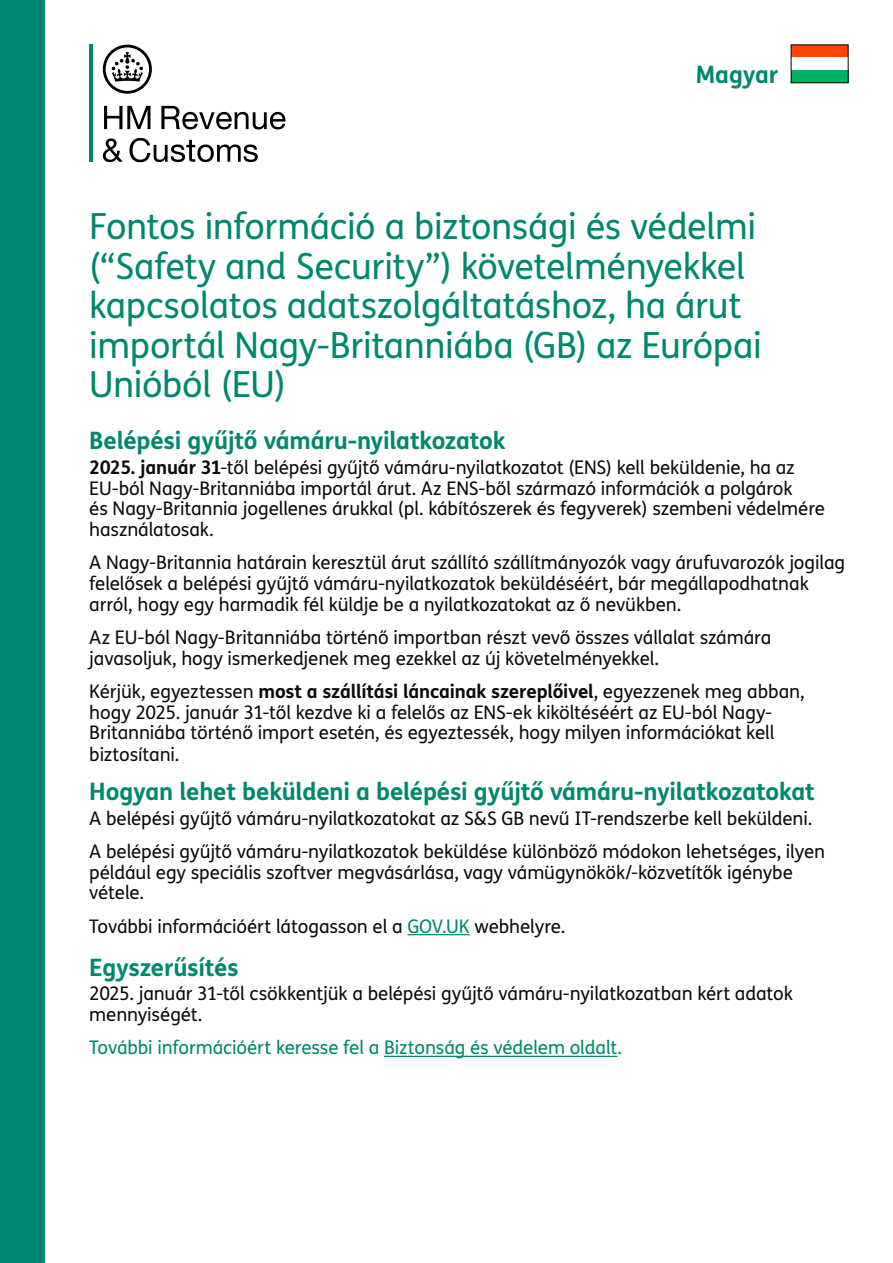
<style>
.page{position:relative;width:893px;height:1263px;background:#fff}
.page>*{position:absolute;margin:0;border:0;box-sizing:border-box;transform-origin:0 0}
.Heading_VI{font:36px/39.6px "FS Me Pro";letter-spacing:-.01em;color:#00876f}
.Subhead_VI{font:700 24px "FS Me Pro";letter-spacing:-.01em;color:#00876f}
._3_-_Language{font:700 24px "FS Me Pro";letter-spacing:-.01em;color:#00876f}
.Bodycopy_VI{font:18.75px/20.7px "FS Me Pro";letter-spacing:-.005em;color:#0a0c0c}
.Bodycopy_VI-2{font:18.75px "FS Me Pro";letter-spacing:-.01em;color:#00876f}
.s1{font-weight:700}
.s2{color:#00876f}
</style>
<div class="page">
<div style="left:0;top:0;width:45px;height:1263px;background:#00876f"></div>
<svg style="left:103px;top:45px;width:49px;height:49px"></svg>
<svg style="left:104px;top:106px;width:46px;height:23px"></svg>
<svg style="left:161px;top:106px;width:125px;height:23px"></svg>
<svg style="left:103px;top:138px;width:20px;height:24px"></svg>
<svg style="left:129px;top:138px;width:129px;height:24px"></svg>
<hr style="left:89px;top:45px;width:3px;height:117px;background:#00876f">
<hr style="left:407px;top:934px;width:63px;height:1px;background:#00876f">
<hr style="left:384px;top:1056px;width:233px;height:1px;background:#00876f">
<svg style="left:791px;top:44px;width:57px;height:39px"></svg>
<p class="_3_-_Language" style="left:696px;top:56px;width:84px">Magyar</p>
<h1 class="Heading_VI" style="left:89px;top:206px;width:674px">Fontos információ a biztonsági és védelmi (“Safety and Security”) követelményekkel kapcsolatos adatszolgáltatáshoz, ha árut importál Nagy-Britanniába (GB) az Európai Unióból (EU)</h1>
<p class="Subhead_VI" style="left:89px;top:422px;width:418px">Belépési gyűjtő vámáru-nyilatkozatok</p>
<p class="Bodycopy_VI" style="left:89px;top:457px;width:737px"><span class="s1">2025. január 31</span>-től belépési gyűjtő vámáru-nyilatkozatot (ENS) kell beküldenie, ha az EU-ból Nagy-Britanniába importál árut. Az ENS-ből származó információk a polgárok<br>és Nagy-Britannia jogellenes árukkal (pl. kábítószerek és fegyverek) szembeni védelmére használatosak.</p>
<p class="Bodycopy_VI" style="left:89px;top:552px;width:757px">A Nagy-Britannia határain keresztül árut szállító szállítmányozók vagy árufuvarozók jogilag felelősek a belépési gyűjtő vámáru-nyilatkozatok beküldéséért, bár megállapodhatnak arról, hogy egy harmadik fél küldje be a nyilatkozatokat az ő nevükben.</p>
<p class="Bodycopy_VI" style="left:89px;top:627px;width:684px">Az EU-ból Nagy-Britanniába történő importban részt vevő összes vállalat számára javasoljuk, hogy ismerkedjenek meg ezekkel az új követelményekkel.</p>
<p class="Bodycopy_VI" style="left:89px;top:681px;width:717px">Kérjük, egyeztessen <span class="s1">most a szállítási láncainak szereplőivel</span>, egyezzenek meg abban, hogy 2025. január 31-től kezdve ki a felelős az ENS-ek kiköltéséért az EU-ból Nagy-Britanniába történő import esetén, és egyeztessék, hogy milyen információkat kell biztosítani.</p>
<p class="Subhead_VI" style="left:89px;top:773px;width:727px">Hogyan lehet beküldeni a belépési gyűjtő vámáru-nyilatkozatokat</p>
<p class="Bodycopy_VI" style="left:89px;top:807px;width:724px">A belépési gyűjtő vámáru-nyilatkozatokat az S&amp;S GB nevű IT-rendszerbe kell beküldeni.</p>
<p class="Bodycopy_VI" style="left:89px;top:841px;width:737px">A belépési gyűjtő vámáru-nyilatkozatok beküldése különböző módokon lehetséges, ilyen például egy speciális szoftver megvásárlása, vagy vámügynökök/-közvetítők igénybe vétele.</p>
<p class="Bodycopy_VI" style="left:89px;top:915px;width:478px">További információért látogasson el a <span class="s2">GOV.UK</span> webhelyre.</p>
<p class="Subhead_VI" style="left:89px;top:948px;width:151px">Egyszerűsítés</p>
<p class="Bodycopy_VI" style="left:89px;top:983px;width:705px">2025. január 31-től csökkentjük a belépési gyűjtő vámáru-nyilatkozatban kért adatok mennyiségét.</p>
<p class="Bodycopy_VI-2" style="left:89px;top:1035px;width:534px">További információért keresse fel a Biztonság és védelem oldalt.</p>
</div>
